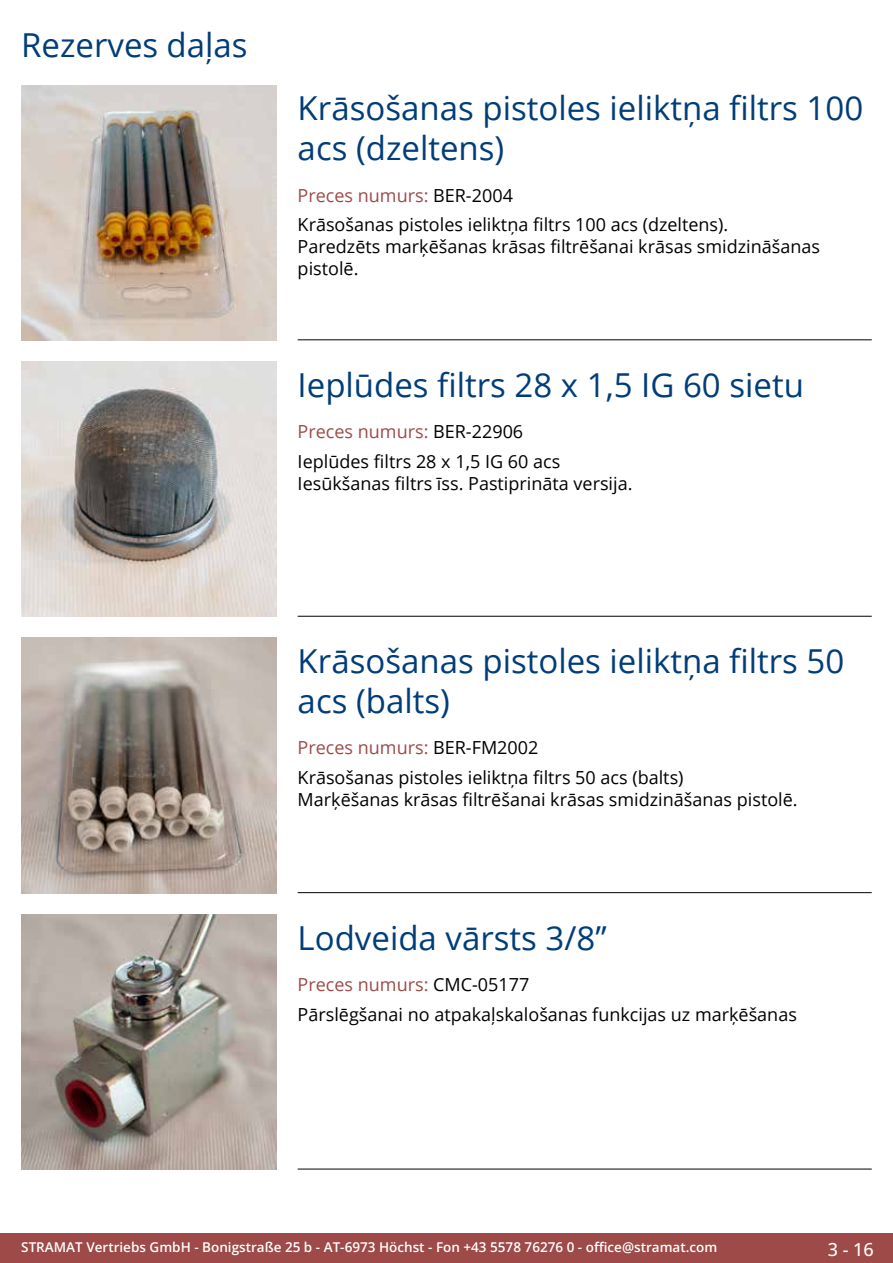
<style>
.page{position:relative;width:893px;height:1263px;background:#fff}
.page>*{position:absolute;margin:0;border:0;box-sizing:border-box;transform-origin:0 0}
.t1{font:33px/39.6px "Open Sans";color:#003d79}
.t2{font:18px/21.6px "Open Sans";color:#000}
.t3{font:18px "Open Sans";color:#9d4a48}
.t4{font:500 18px "Open Sans";color:#fff}
.t5{font:600 13.5px "Open Sans";color:#fff}
.s1{color:#000}
</style>
<div class="page">
<div style="left:0;top:1233px;width:893px;height:30px;background:#9d4a48"></div>
<hr style="left:298px;top:340px;width:574px;height:1px;background:#000">
<hr style="left:298px;top:616px;width:574px;height:1px;background:#000">
<hr style="left:298px;top:892px;width:574px;height:1px;background:#000">
<hr style="left:298px;top:1169px;width:574px;height:1px;background:#000">
<img style="left:21px;top:85px;width:255px;height:255px">
<img style="left:21px;top:361px;width:255px;height:256px">
<img style="left:21px;top:638px;width:255px;height:255px">
<img style="left:21px;top:914px;width:255px;height:255px">
<h1 class="t1" style="left:21px;top:24px;width:228px">Rezerves daļas</h1>
<h1 class="t1" style="left:298px;top:88px;width:567px">Krāsošanas pistoles ieliktņa filtrs 100 acs (dzeltens)</h1>
<p class="t3" style="left:298px;top:183px;width:217px">Preces numurs: <span class="s1">BER-2004</span></p>
<p class="t2" style="left:298px;top:214px;width:524px">Krāsošanas pistoles ieliktņa filtrs 100 acs (dzeltens).<br>Paredzēts marķēšanas krāsas filtrēšanai krāsas smidzināšanas pistolē.</p>
<h1 class="t1" style="left:298px;top:364px;width:508px">Ieplūdes filtrs 28 x 1,5 IG 60 sietu</h1>
<p class="t3" style="left:298px;top:419px;width:227px">Preces numurs: <span class="s1">BER-22906</span></p>
<p class="t2" style="left:298px;top:450px;width:336px">Ieplūdes filtrs 28 x 1,5 IG 60 acs<br>Iesūkšanas filtrs īss. Pastiprināta versija.</p>
<h1 class="t1" style="left:298px;top:640px;width:548px">Krāsošanas pistoles ieliktņa filtrs 50 acs (balts)</h1>
<p class="t3" style="left:298px;top:735px;width:242px">Preces numurs: <span class="s1">BER-FM2002</span></p>
<p class="t2" style="left:298px;top:766px;width:502px">Krāsošanas pistoles ieliktņa filtrs 50 acs (balts)<br>Marķēšanas krāsas filtrēšanai krāsas smidzināšanas pistolē.</p>
<h1 class="t1" style="left:298px;top:917px;width:310px">Lodveida vārsts 3/8’’</h1>
<p class="t3" style="left:298px;top:972px;width:233px">Preces numurs: <span class="s1">CMC-05177</span></p>
<p class="t2" style="left:298px;top:1003px;width:501px">Pārslēgšanai no atpakaļskalošanas funkcijas uz marķēšanas</p>
<p class="t5" style="left:21px;top:1238px;width:698px">STRAMAT Vertriebs GmbH - Bonigstraße 25 b - AT-6973 Höchst - Fon +43 5578 76276 0 - office@stramat.com</p>
<p class="t4" style="left:828px;top:1237px;width:48px">3 - 16</p>
</div>
